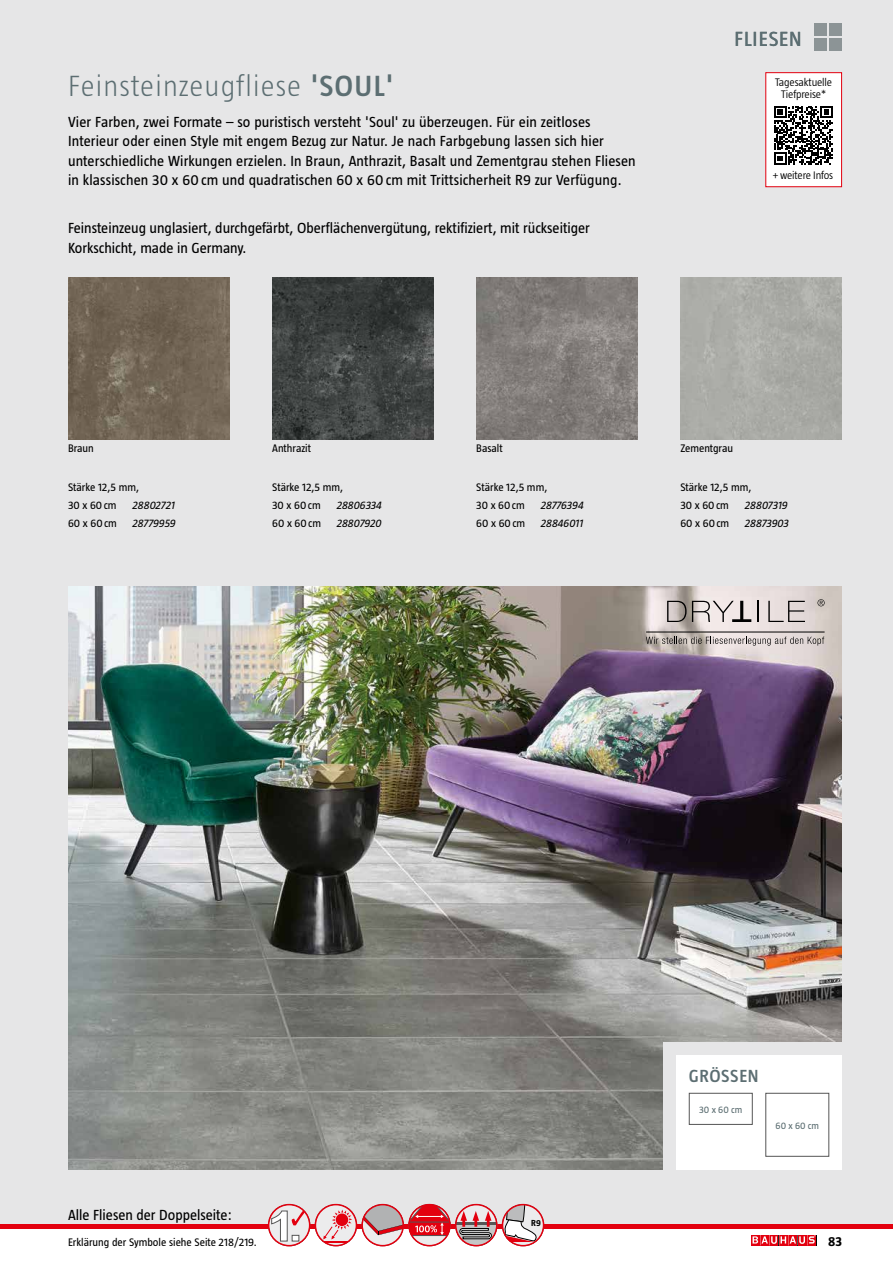
<style>
.page{position:relative;width:893px;height:1263px;background:#fff}
.page>*{position:absolute;margin:0;border:0;box-sizing:border-box;transform-origin:0 0}
.t1{font:300 30px "Taz";letter-spacing:.04em;color:#5c6e72}
.t2{font:21px "Taz";letter-spacing:.04em;color:#5c6e72}
.t3{font:600 18px "Taz";letter-spacing:.04em;color:#5c6e72}
.t4{font:15px/19.5px "Taz";letter-spacing:.01em;color:#000}
.t5{font:700 13.5px "Taz";color:#000}
.t6{font:11.25px/17.7px "Taz";color:#000}
.t7{font:italic 11.25px "Taz";letter-spacing:-.005em;color:#000}
.t8{font:300 11.25px/12px "Taz";letter-spacing:-.01em;color:#000;text-align:center}
.t9{font:9.75px "Taz";color:#5c6e72}
.t10{font:700 9px "Taz";color:#000}
.s1{font-weight:600}
</style>
<div class="page">
<div style="left:0;top:0;width:893px;height:1225px;background:#e6e6e7"></div>
<img style="left:68px;top:587px;width:774px;height:582px">
<img style="left:68px;top:277px;width:162px;height:162px">
<img style="left:476px;top:277px;width:162px;height:162px">
<img style="left:680px;top:277px;width:162px;height:162px">
<img style="left:272px;top:277px;width:162px;height:162px">
<svg style="left:667px;top:601px;width:19px;height:21px"></svg>
<svg style="left:757px;top:601px;width:1px;height:21px"></svg>
<svg style="left:768px;top:601px;width:37px;height:21px"></svg>
<svg style="left:646px;top:637px;width:178px;height:9px"></svg>
<hr style="left:646px;top:632px;width:179px;height:1px;background:#000">
<svg style="left:692px;top:601px;width:59px;height:21px"></svg>
<svg style="left:817px;top:599px;width:8px;height:7px"></svg>
<div style="left:765px;top:72px;width:77px;height:115px;background:#fff;border:1px solid #e3000f"></div>
<svg style="left:774px;top:106px;width:59px;height:59px"></svg>
<div style="left:663px;top:1042px;width:179px;height:127px;background:#e6e6e7"></div>
<div style="left:676px;top:1054px;width:166px;height:115px;background:#fff"></div>
<div style="left:689px;top:1093px;width:64px;height:32px;border:1px solid #565656"></div>
<div style="left:765px;top:1093px;width:64px;height:64px;border:1px solid #565656"></div>
<div style="left:761px;top:1235px;width:8px;height:11px;background:#e3000f"></div>
<div style="left:808px;top:1235px;width:8px;height:11px;background:#e3000f"></div>
<div style="left:780px;top:1235px;width:8px;height:11px;background:#e3000f"></div>
<div style="left:789px;top:1235px;width:8px;height:11px;background:#e3000f"></div>
<div style="left:751px;top:1235px;width:9px;height:11px;background:#e3000f"></div>
<div style="left:798px;top:1235px;width:9px;height:11px;background:#e3000f"></div>
<svg style="left:752px;top:1235px;width:64px;height:10px"></svg>
<hr style="left:0;top:1225px;width:893px;height:4px;background:#e3000f">
<div style="left:830px;top:23px;width:12px;height:13px;background:#8c9496"></div>
<div style="left:830px;top:39px;width:12px;height:12px;background:#8c9496"></div>
<div style="left:814px;top:23px;width:13px;height:13px;background:#8c9496"></div>
<div style="left:814px;top:39px;width:13px;height:12px;background:#8c9496"></div>
<svg style="left:362px;top:1204px;width:42px;height:42px"></svg>
<div style="left:361px;top:1204px;width:43px;height:42px;border:2px solid #e3000f;border-radius:50%"></div>
<svg style="left:268px;top:1204px;width:42px;height:42px"></svg>
<svg style="left:271px;top:1209px;width:36px;height:33px"></svg>
<div style="left:268px;top:1204px;width:42px;height:42px;border:2px solid #e3000f;border-radius:50%"></div>
<svg style="left:315px;top:1204px;width:42px;height:42px"></svg>
<hr style="left:317px;top:1241px;width:36px;height:1px;background:#e3000f">
<svg style="left:323px;top:1209px;width:29px;height:30px"></svg>
<div style="left:315px;top:1204px;width:42px;height:42px;border:2px solid #e3000f;border-radius:50%"></div>
<div style="left:409px;top:1204px;width:41px;height:42px;background:#ececed;border-radius:50%"></div>
<svg style="left:362px;top:1204px;width:88px;height:32px"></svg>
<div style="left:408px;top:1204px;width:43px;height:42px;border:2px solid #e3000f;border-radius:50%"></div>
<svg style="left:455px;top:1225px;width:42px;height:21px"></svg>
<hr style="left:455px;top:1222px;width:42px;height:3px;background:#565656">
<svg style="left:457px;top:1206px;width:36px;height:37px"></svg>
<div style="left:455px;top:1204px;width:42px;height:42px;border:2px solid #e3000f;border-radius:50%"></div>
<svg style="left:502px;top:1204px;width:42px;height:42px"></svg>
<svg style="left:502px;top:1204px;width:37px;height:38px"></svg>
<div style="left:502px;top:1204px;width:42px;height:42px;border:2px solid #e3000f;border-radius:50%"></div>
<h1 class="t1" style="left:68px;top:69px;width:327px">Feinsteinzeugfliese <span class="s1">'SOUL'</span></h1>
<p class="t4" style="left:68px;top:112px;width:569px">Vier Farben, zwei Formate – so puristisch versteht 'Soul' zu überzeugen. Für ein zeitloses Interieur oder einen Style mit engem Bezug zur Natur. Je nach Farbgebung lassen sich hier unterschiedliche Wirkungen erzielen. In Braun, Anthrazit, Basalt und Zementgrau stehen Fliesen in klassischen 30 x 60 cm und quadratischen 60 x 60 cm mit Trittsicherheit R9 zur Verfügung.</p>
<p class="t4" style="left:68px;top:218px;width:523px">Feinsteinzeug unglasiert, durchgefärbt, Oberflächenvergütung, rektifiziert, mit rückseitiger<br>Korkschicht, made in Germany.</p>
<h2 class="t2" style="left:734px;top:27px;width:69px">FLIESEN</h2>
<p class="t8" style="left:775px;top:76px;width:59px">Tagesaktuelle<br>Tiefpreise*</p>
<p class="t8" style="left:772px;top:169px;width:62px">+ weitere Infos</p>
<p class="t6" style="left:68px;top:439px;width:27px">Braun</p>
<p class="t6" style="left:272px;top:439px;width:41px">Anthrazit</p>
<p class="t6" style="left:476px;top:439px;width:28px">Basalt</p>
<p class="t6" style="left:680px;top:439px;width:54px">Zementgrau</p>
<p class="t6" style="left:68px;top:478px;width:73px">Stärke 12,5 mm,<br>30 x 60cm</p>
<p class="t7" style="left:133px;top:499px;width:44px">28802721</p>
<p class="t6" style="left:272px;top:478px;width:73px">Stärke 12,5 mm,<br>30 x 60cm</p>
<p class="t7" style="left:337px;top:499px;width:47px">28806334</p>
<p class="t6" style="left:476px;top:478px;width:73px">Stärke 12,5 mm,<br>30 x 60cm</p>
<p class="t7" style="left:541px;top:499px;width:44px">28776394</p>
<p class="t6" style="left:680px;top:478px;width:73px">Stärke 12,5 mm,<br>30 x 60cm</p>
<p class="t7" style="left:745px;top:499px;width:44px">28807319</p>
<p class="t6" style="left:68px;top:514px;width:50px">60 x 60cm</p>
<p class="t7" style="left:133px;top:516px;width:45px">28779959</p>
<p class="t6" style="left:272px;top:514px;width:50px">60 x 60cm</p>
<p class="t7" style="left:337px;top:516px;width:47px">28807920</p>
<p class="t6" style="left:476px;top:514px;width:50px">60 x 60cm</p>
<p class="t7" style="left:541px;top:516px;width:44px">28846011</p>
<p class="t6" style="left:680px;top:514px;width:50px">60 x 60cm</p>
<p class="t7" style="left:745px;top:516px;width:46px">28873903</p>
<p class="t4" style="left:68px;top:1205px;width:166px">Alle Fliesen der Doppelseite:</p>
<p class="t10" style="left:531px;top:1218px;width:11px">R9</p>
<p class="t3" style="left:689px;top:1065px;width:71px">GRÖSSEN</p>
<p class="t9" style="left:699px;top:1105px;width:45px">30 x 60 cm</p>
<p class="t9" style="left:775px;top:1120px;width:45px">60 x 60 cm</p>
<p class="t6" style="left:68px;top:1234px;width:190px">Erklärung der Symbole siehe Seite 218/219.</p>
<p class="t5" style="left:828px;top:1234px;width:15px">83</p>
</div>
